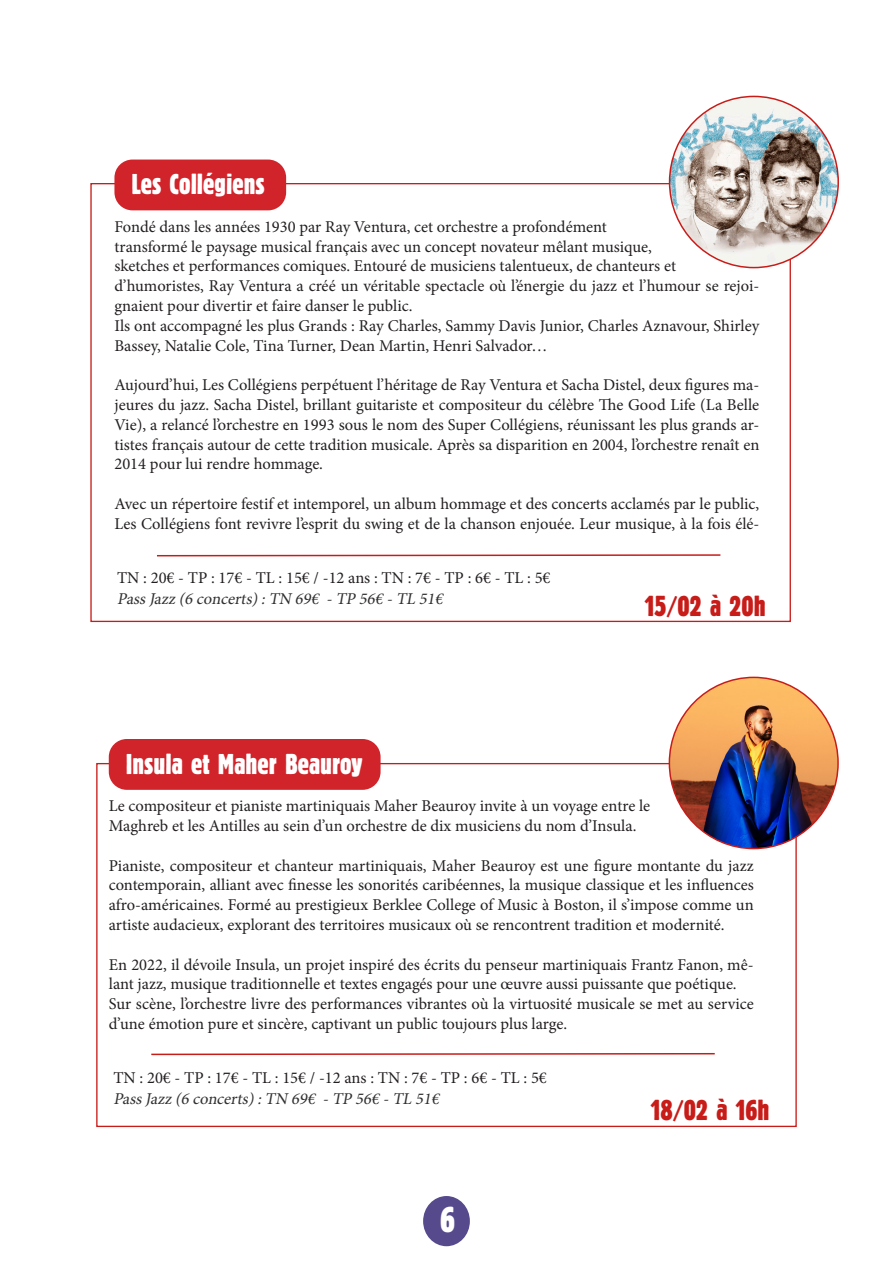
<style>
.page{position:relative;width:893px;height:1263px;background:#fff}
.page>*{position:absolute;margin:0;border:0;box-sizing:border-box;transform-origin:0 0}
.t1{font:37.5px "C Block Bld";color:#fff}
.t2{font:30px "C Block Bld";color:#fff}
.t3{font:30px "C Block Bld";color:#c81c19}
.t4{font:16.5px/19.8px "Minion Pro";color:#231f20}
.t5{font:italic 16.5px "Minion Pro";color:#312f30}
</style>
<div class="page">
<div style="left:90px;top:183px;width:701px;height:439px;background:#fff;border:1px solid #c81c19"></div>
<div style="left:96px;top:763px;width:701px;height:364px;background:#fff;border:1px solid #c81c19"></div>
<svg style="left:151px;top:1053px;width:564px;height:3px"></svg>
<div style="left:109px;top:739px;width:272px;height:51px;background:#d1232a;border-radius:18px"></div>
<img style="left:669px;top:677px;width:169px;height:171px">
<img style="left:669px;top:96px;width:169px;height:172px">
<svg style="left:157px;top:554px;width:564px;height:3px"></svg>
<div style="left:114px;top:160px;width:172px;height:50px;background:#d1232a;border-radius:18px"></div>
<div style="left:423px;top:1196px;width:47px;height:50px;background:#564a8c;border-radius:50%"></div>
<p class="t2" style="left:131px;top:168px;width:135px">Les Collégiens</p>
<p class="t4" style="left:114px;top:217px;width:494px">Fondé dans les années 1930 par Ray Ventura, cet orchestre a profondément</p>
<p class="t4" style="left:114px;top:236px;width:539px">transformé le paysage musical français avec un concept novateur mêlant musique,</p>
<p class="t4" style="left:114px;top:256px;width:563px">sketches et performances comiques. Entouré de musiciens talentueux, de chanteurs et</p>
<p class="t4" style="left:114px;top:276px;width:646px">d’humoristes, Ray Ventura a créé un véritable spectacle où l’énergie du jazz et l’humour se rejoi&shy;gnaient pour divertir et faire danser le public.</p>
<p class="t4" style="left:114px;top:316px;width:646px">Ils ont accompagné les plus Grands : Ray Charles, Sammy Davis Junior, Charles Aznavour, Shirley<br>Bassey, Natalie Cole, Tina Turner, Dean Martin, Henri Salvador…</p>
<p class="t4" style="left:114px;top:375px;width:646px;text-align:justify">Aujourd’hui, Les Collégiens perpétuent l’héritage de Ray Ventura et Sacha Distel, deux figures ma&shy;jeures du jazz. Sacha Distel, brillant guitariste et compositeur du célèbre The Good Life (La Belle Vie), a relancé l’orchestre en 1993 sous le nom des Super Collégiens, réunissant les plus grands ar&shy;tistes français autour de cette tradition musicale. Après sa disparition en 2004, l’orchestre renaît en 2014 pour lui rendre hommage.</p>
<p class="t4" style="left:114px;top:494px;width:646px">Avec un répertoire festif et intemporel, un album hommage et des concerts acclamés par le public,<br>Les Collégiens font revivre l’esprit du swing et de la chanson enjouée. Leur musique, à la fois élé-</p>
<p class="t4" style="left:117px;top:568px;width:435px">TN : 20€ - TP : 17€ - TL : 15€ / -12 ans : TN : 7€ - TP : 6€ - TL : 5€</p>
<p class="t5" style="left:117px;top:588px;width:331px">PassJazz(6 concerts):TN 69€ -TP 56€ -TL 51€</p>
<p class="t2" style="left:126px;top:747px;width:238px">Insula et Maher Beauroy</p>
<p class="t3" style="left:645px;top:589px;width:122px">15/02 à 20h</p>
<p class="t4" style="left:109px;top:796px;width:543px">Le compositeur et pianiste martiniquais Maher Beauroy invite à un voyage entre le</p>
<p class="t4" style="left:109px;top:816px;width:529px">Maghreb et les Antilles au sein d’un orchestre de dix musiciens du nom d’Insula.</p>
<p class="t4" style="left:109px;top:855px;width:646px;text-align:justify">Pianiste, compositeur et chanteur martiniquais, Maher Beauroy est une figure montante du jazz contemporain, alliant avec finesse les sonorités caribéennes, la musique classique et les influences afro-américaines. Formé au prestigieux Berklee College of Music à Boston, il s’impose comme un artiste audacieux, explorant des territoires musicaux où se rencontrent tradition et modernité.</p>
<p class="t4" style="left:109px;top:954px;width:646px">En 2022, il dévoile Insula, un projet inspiré des écrits du penseur martiniquais Frantz Fanon, mê&shy;lant jazz, musique traditionnelle et textes engagés pour une œuvre aussi puissante que poétique.</p>
<p class="t4" style="left:109px;top:994px;width:646px">Sur scène, l’orchestre livre des performances vibrantes où la virtuosité musicale se met au service d’une émotion pure et sincère, captivant un public toujours plus large.</p>
<p class="t4" style="left:113px;top:1067px;width:435px">TN : 20€ - TP : 17€ - TL : 15€ / -12 ans : TN : 7€ - TP : 6€ - TL : 5€</p>
<p class="t5" style="left:113px;top:1087px;width:331px">PassJazz(6 concerts):TN 69€ -TP 56€ -TL 51€</p>
<p class="t1" style="left:440px;top:1199px;width:16px">6</p>
<p class="t3" style="left:651px;top:1093px;width:120px">18/02 à 16h</p>
</div>
